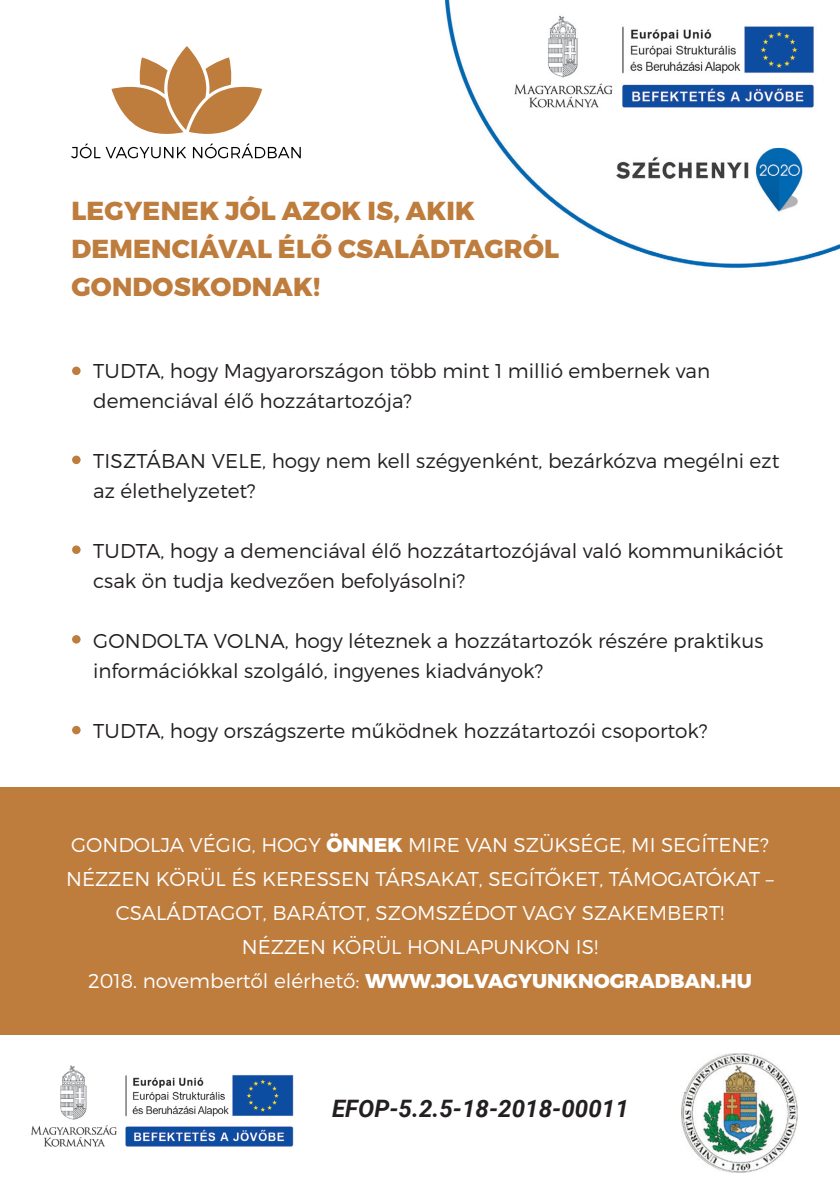
<style>
.page{position:relative;width:840px;height:1191px;background:#fff}
.page>*{position:absolute;margin:0;border:0;box-sizing:border-box;transform-origin:0 0}
.t1{font:800 26px/38px "Montserrat";letter-spacing:.01em;color:#be7c3d}
.t2{font:italic 700 24px "Roboto";color:#231f20}
.t3{font:300 20px/30px "Montserrat";color:#231f20}
.t4{font:300 20px/34px "Montserrat";color:#fff;text-align:center}
.s1{font-weight:800}
</style>
<div class="page">
<img style="left:444px;top:0;width:395px;height:268px">
<img style="left:31px;top:1065px;width:263px;height:82px">
<img style="left:681px;top:1053px;width:116px;height:119px">
<div style="left:0;top:787px;width:839px;height:247px;background:#be7c3d"></div>
<svg style="left:71px;top:143px;width:229px;height:15px"></svg>
<svg style="left:111px;top:46px;width:151px;height:88px"></svg>
<div style="left:72px;top:366px;width:9px;height:9px;background:#be7c3d;border-radius:50%"></div>
<div style="left:72px;top:455px;width:9px;height:9px;background:#be7c3d;border-radius:50%"></div>
<div style="left:72px;top:545px;width:9px;height:9px;background:#be7c3d;border-radius:50%"></div>
<div style="left:72px;top:635px;width:9px;height:8px;background:#be7c3d;border-radius:50%"></div>
<div style="left:72px;top:726px;width:9px;height:8px;background:#be7c3d;border-radius:50%"></div>
<h1 class="t1" style="left:71px;top:192px;width:489px">LEGYENEK JÓL AZOK IS, AKIK<br>DEMENCIÁVAL ÉLŐ CSALÁDTAGRÓL<br>GONDOSKODNAK!</h1>
<p class="t3" style="left:93px;top:355px;width:618px">TUDTA, hogy Magyarországon több mint 1 millió embernek van demenciával élő hozzátartozója?</p>
<p class="t3" style="left:93px;top:445px;width:687px">TISZTÁBAN VELE, hogy nem kell szégyenként, bezárkózva megélni ezt az élethelyzetet?</p>
<p class="t3" style="left:93px;top:535px;width:691px">TUDTA, hogy a demenciával élő hozzátartozójával való kommunikációt csak ön tudja kedvezően befolyásolni?</p>
<p class="t3" style="left:93px;top:625px;width:671px">GONDOLTA VOLNA, hogy léteznek a hozzátartozók részére praktikus információkkal szolgáló, ingyenes kiadványok?</p>
<p class="t3" style="left:93px;top:715px;width:615px">TUDTA, hogy országszerte működnek hozzátartozói csoportok?</p>
<p class="t4" style="left:66px;top:827px;width:709px">GONDOLJA VÉGIG, HOGY <span class="s1">ÖNNEK</span> MIRE VAN SZÜKSÉGE, MI SEGÍTENE?<br>NÉZZEN KÖRÜL ÉS KERESSEN TÁRSAKAT, SEGÍTŐKET, TÁMOGATÓKAT – CSALÁDTAGOT, BARÁTOT, SZOMSZÉDOT VAGY SZAKEMBERT!<br>NÉZZEN KÖRÜL HONLAPUNKON IS!<br>2018. novembertől elérhető: <span class="s1">WWW.JOLVAGYUNKNOGRADBAN.HU</span></p>
<p class="t2" style="left:332px;top:1091px;width:298px">EFOP-5.2.5-18-2018-00011</p>
</div>
